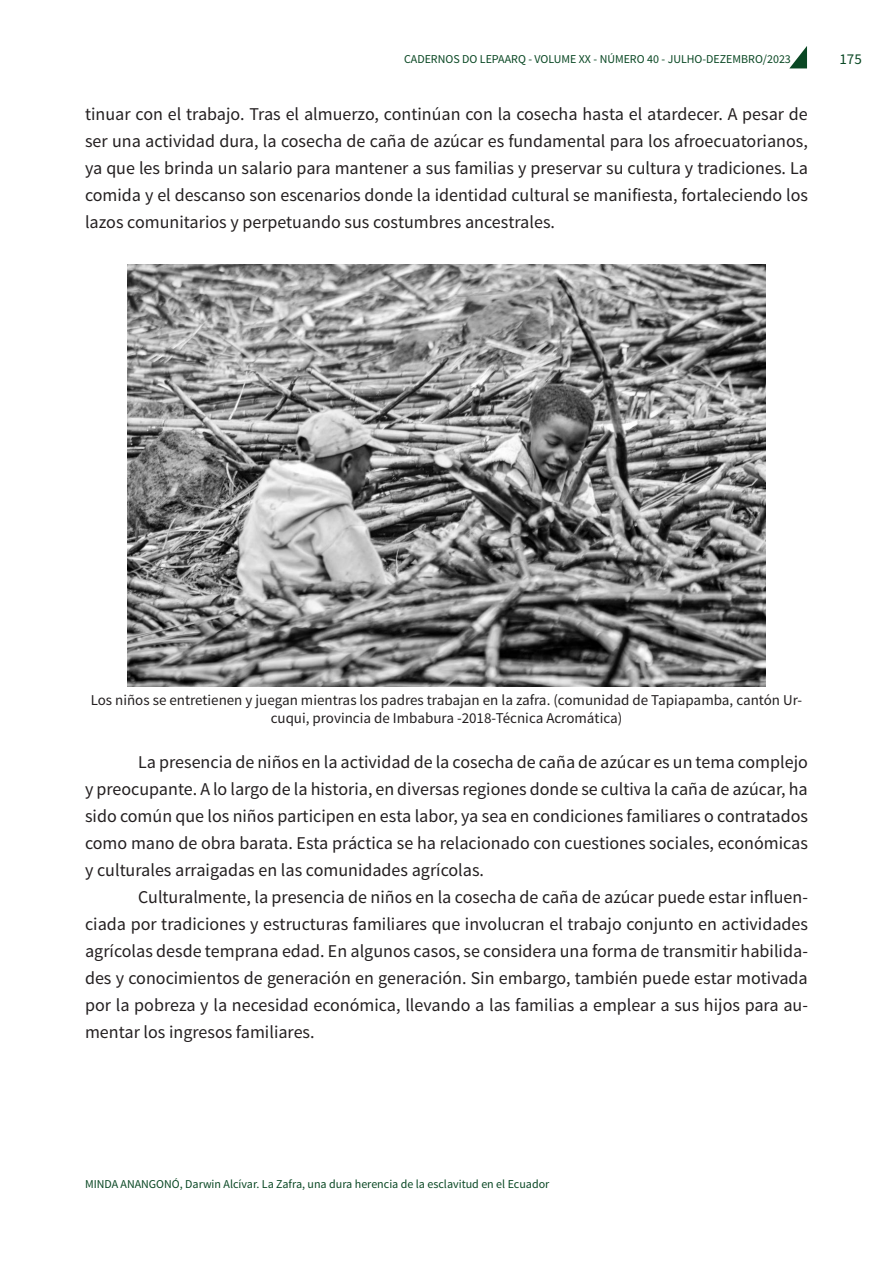
<style>
.page{position:relative;width:893px;height:1263px;background:#fff}
.page>*{position:absolute;margin:0;border:0;box-sizing:border-box;transform-origin:0 0}
.t1{font:18px/27px "Source Sans Pro";color:#231f20;text-align:justify}
.t2{font:15px/18px "Source Sans Pro";color:#231f20;text-align:center}
.t3{font:15px "Source Sans Pro";color:#0a4824}
.t4{font:12px "Source Sans Pro";color:#0a4824}
</style>
<div class="page">
<svg style="left:789px;top:46px;width:18px;height:22px"></svg>
<img style="left:128px;top:264px;width:637px;height:423px">
<p class="t4" style="left:404px;top:52px;width:388px">CADERNOS DO LEPAARQ - VOLUME XX - NÚMERO 40 - JULHO-DEZEMBRO/2023</p>
<p class="t3" style="left:839px;top:50px;width:24px">175</p>
<p class="t1" style="left:85px;top:101px;width:724px">tinuar con el trabajo. Tras el almuerzo, continúan con la cosecha hasta el atardecer. A pesar de ser una actividad dura, la cosecha de caña de azúcar es fundamental para los afroecuatorianos, ya que les brinda un salario para mantener a sus familias y preservar su cultura y tradiciones. La comida y el descanso son escenarios donde la identidad cultural se manifiesta, fortaleciendo los lazos comunitarios y perpetuando sus costumbres ancestrales.</p>
<p class="t2" style="left:91px;top:691px;width:713px">Los niños se entretienen y juegan mientras los padres trabajan en la zafra. (comunidad de Tapiapamba, cantón Ur&shy;cuqui, provincia de Imbabura -2018-Técnica Acromática)</p>
<p class="t1" style="left:85px;top:749px;width:724px;text-indent:53px">La presencia de niños en la actividad de la cosecha de caña de azúcar es un tema complejo y preocupante. A lo largo de la historia, en diversas regiones donde se cultiva la caña de azúcar, ha sido común que los niños participen en esta labor, ya sea en condiciones familiares o contratados como mano de obra barata. Esta práctica se ha relacionado con cuestiones sociales, económicas y culturales arraigadas en las comunidades agrícolas.</p>
<p class="t1" style="left:85px;top:884px;width:724px;text-indent:53px">Culturalmente, la presencia de niños en la cosecha de caña de azúcar puede estar influen&shy;ciada por tradiciones y estructuras familiares que involucran el trabajo conjunto en actividades agrícolas desde temprana edad. En algunos casos, se considera una forma de transmitir habilida&shy;des y conocimientos de generación en generación. Sin embargo, también puede estar motivada por la pobreza y la necesidad económica, llevando a las familias a emplear a sus hijos para au&shy;mentar los ingresos familiares.</p>
<p class="t4" style="left:85px;top:1176px;width:466px">MINDA ANANGONÓ, Darwin Alcívar. La Zafra, una dura herencia de la esclavitud en el Ecuador</p>
</div>
